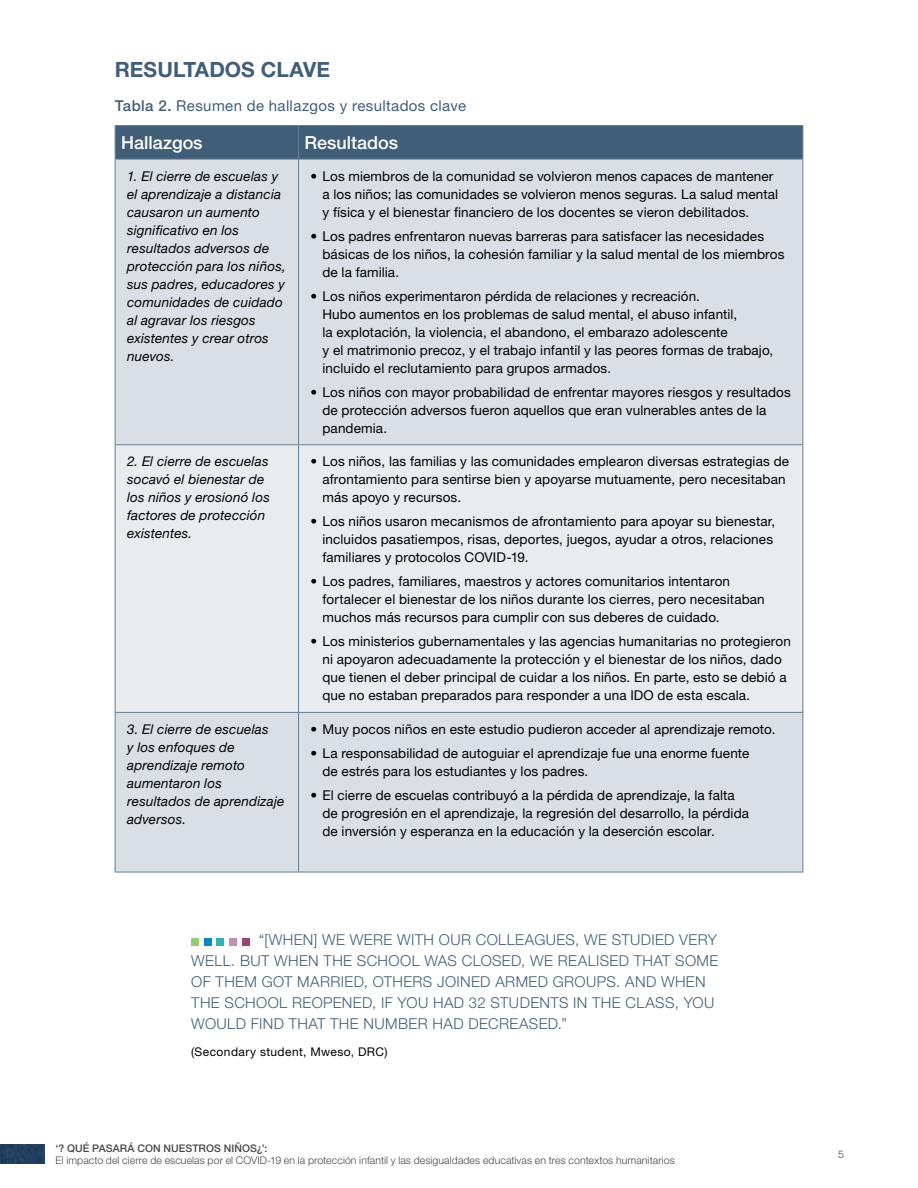
<style>
.page{position:relative;width:918px;height:1188px;background:#fff}
.page>*{position:absolute;margin:0;border:0;box-sizing:border-box;transform-origin:0 0}
.t1{font:700 21px "Helvetica Neue LT Pro";color:#415e78}
.t2{font:500 18px "Helvetica Neue LT Pro";color:#fff}
.t3{font:300 15px/21px "Helvetica Neue LT Pro";letter-spacing:.025em;color:#415e78}
.t4{font:15px "Helvetica Neue LT Pro";letter-spacing:.025em;color:#415e78}
.t5{font:13.5px/18px "Helvetica Neue LT Pro";letter-spacing:.01em;color:#000}
.t6{font:italic 13.5px/18px "Helvetica Neue LT Pro";letter-spacing:.015em;color:#000}
.t7{font:12px "Helvetica Neue LT Pro";letter-spacing:.035em;color:#000}
.t8{font:300 10.5px "Helvetica Neue LT Pro";letter-spacing:.01em;color:#474747}
.t9{font:500 10.5px "Helvetica Neue LT Pro";letter-spacing:.01em;color:#474747}
.s1{font-weight:500}
</style>
<div class="page">
<div style="left:0;top:1144px;width:45px;height:19px;background:#233f5e"></div>
<div style="left:116px;top:126px;width:686px;height:33px;background:#415e78"></div>
<div style="left:116px;top:160px;width:686px;height:712px;background:#d9dfe4"></div>
<div style="left:116px;top:445px;width:686px;height:267px;background:#e8ecef"></div>
<hr style="left:115px;top:125px;width:183px;height:1px;background:#677e93">
<hr style="left:115px;top:126px;width:1px;height:33px;background:#677e93">
<hr style="left:298px;top:125px;width:505px;height:1px;background:#677e93">
<hr style="left:298px;top:126px;width:1px;height:33px;background:#677e93">
<hr style="left:802px;top:126px;width:1px;height:33px;background:#677e93">
<hr style="left:115px;top:159px;width:183px;height:1px;background:#677e93">
<hr style="left:115px;top:159px;width:1px;height:285px;background:#677e93">
<hr style="left:298px;top:159px;width:505px;height:1px;background:#677e93">
<hr style="left:298px;top:159px;width:1px;height:285px;background:#677e93">
<hr style="left:802px;top:159px;width:1px;height:285px;background:#677e93">
<hr style="left:115px;top:444px;width:183px;height:1px;background:#677e93">
<hr style="left:115px;top:445px;width:1px;height:267px;background:#677e93">
<hr style="left:298px;top:444px;width:505px;height:1px;background:#677e93">
<hr style="left:298px;top:445px;width:1px;height:267px;background:#677e93">
<hr style="left:802px;top:445px;width:1px;height:267px;background:#677e93">
<hr style="left:115px;top:712px;width:183px;height:1px;background:#677e93">
<hr style="left:115px;top:713px;width:1px;height:159px;background:#677e93">
<hr style="left:298px;top:712px;width:505px;height:1px;background:#677e93">
<hr style="left:298px;top:713px;width:1px;height:159px;background:#677e93">
<hr style="left:802px;top:713px;width:1px;height:159px;background:#677e93">
<hr style="left:115px;top:872px;width:183px;height:1px;background:#677e93">
<hr style="left:298px;top:872px;width:505px;height:1px;background:#677e93">
<div style="left:242px;top:939px;width:8px;height:7px;background:#96457d"></div>
<div style="left:230px;top:939px;width:7px;height:7px;background:#c28fb0"></div>
<div style="left:217px;top:939px;width:7px;height:7px;background:#36b3b5"></div>
<div style="left:204px;top:939px;width:7px;height:7px;background:#058ac4"></div>
<div style="left:191px;top:939px;width:8px;height:7px;background:#94cc7a"></div>
<h1 class="t1" style="left:115px;top:57px;width:217px">RESULTADOS CLAVE</h1>
<p class="t4" style="left:115px;top:97px;width:353px"><span class="s1">Tabla 2.</span> Resumen de hallazgos y resultados clave</p>
<h2 class="t2" style="left:121px;top:132px;width:83px">Hallazgos</h2>
<h2 class="t2" style="left:305px;top:132px;width:95px">Resultados</h2>
<p class="t6" style="left:127px;top:167px;width:160px">1. El cierre de escuelas y el aprendizaje a distancia causaron un aumento significativo en los resultados adversos de protección para los niños, sus padres, educadores y comunidades de cuidado al agravar los riesgos existentes y crear otros nuevos.</p>
<p class="t5" style="left:322px;top:167px;width:457px;text-indent:-12px">• Los miembros de la comunidad se volvieron menos capaces de mantener a los niños; las comunidades se volvieron menos seguras. La salud mental y física y el bienestar financiero de los docentes se vieron debilitados.</p>
<p class="t5" style="left:322px;top:227px;width:464px;text-indent:-12px">• Los padres enfrentaron nuevas barreras para satisfacer las necesidades básicas de los niños, la cohesión familiar y la salud mental de los miembros de la familia.</p>
<p class="t5" style="left:322px;top:287px;width:452px;text-indent:-12px">• Los niños experimentaron pérdida de relaciones y recreación.<br>Hubo aumentos en los problemas de salud mental, el abuso infantil,<br>la explotación, la violencia, el abandono, el embarazo adolescente<br>y el matrimonio precoz, y el trabajo infantil y las peores formas de trabajo, incluido el reclutamiento para grupos armados.</p>
<p class="t5" style="left:322px;top:383px;width:470px;text-indent:-12px">• Los niños con mayor probabilidad de enfrentar mayores riesgos y resultados de protección adversos fueron aquellos que eran vulnerables antes de la pandemia.</p>
<p class="t6" style="left:127px;top:452px;width:144px">2. El cierre de escuelas socavó el bienestar de los niños y erosionó los factores de protección existentes.</p>
<p class="t5" style="left:322px;top:452px;width:468px;text-indent:-12px">• Los niños, las familias y las comunidades emplearon diversas estrategias de afrontamiento para sentirse bien y apoyarse mutuamente, pero necesitaban más apoyo y recursos.</p>
<p class="t5" style="left:322px;top:512px;width:454px;text-indent:-12px">• Los niños usaron mecanismos de afrontamiento para apoyar su bienestar, incluidos pasatiempos, risas, deportes, juegos, ayudar a otros, relaciones familiares y protocolos COVID-19.</p>
<p class="t5" style="left:322px;top:572px;width:444px;text-indent:-12px">• Los padres, familiares, maestros y actores comunitarios intentaron fortalecer el bienestar de los niños durante los cierres, pero necesitaban muchos más recursos para cumplir con sus deberes de cuidado.</p>
<p class="t5" style="left:322px;top:632px;width:470px;text-indent:-12px">• Los ministerios gubernamentales y las agencias humanitarias no protegieron ni apoyaron adecuadamente la protección y el bienestar de los niños, dado que tienen el deber principal de cuidar a los niños. En parte, esto se debió a que no estaban preparados para responder a una IDO de esta escala.</p>
<p class="t6" style="left:127px;top:720px;width:159px">3. El cierre de escuelas<br>y los enfoques de aprendizaje remoto aumentaron los resultados de aprendizaje adversos.</p>
<p class="t5" style="left:310px;top:720px;width:466px">• Muy pocos niños en este estudio pudieron acceder al aprendizaje remoto.</p>
<p class="t5" style="left:322px;top:744px;width:428px;text-indent:-12px">• La responsabilidad de autoguiar el aprendizaje fue una enorme fuente de estrés para los estudiantes y los padres.</p>
<p class="t5" style="left:322px;top:786px;width:428px;text-indent:-12px">• El cierre de escuelas contribuyó a la pérdida de aprendizaje, la falta de progresión en el aprendizaje, la regresión del desarrollo, la pérdida de inversión y esperanza en la educación y la deserción escolar.</p>
<p class="t3" style="left:191px;top:929px;width:529px;text-indent:68px">“[WHEN] WE WERE WITH OUR COLLEAGUES, WE STUDIED VERY WELL. BUT WHEN THE SCHOOL WAS CLOSED, WE REALISED THAT SOME OF THEM GOT MARRIED, OTHERS JOINED ARMED GROUPS. AND WHEN THE SCHOOL REOPENED, IF YOU HAD 32 STUDENTS IN THE CLASS, YOU WOULD FIND THAT THE NUMBER HAD DECREASED.”</p>
<p class="t7" style="left:191px;top:1045px;width:198px">(Secondary student, Mweso, DRC)</p>
<p class="t9" style="left:56px;top:1142px;width:214px">‘? QUÉ PASARÁ CON NUESTROS NIÑOS¿’:</p>
<p class="t8" style="left:56px;top:1154px;width:621px">El impacto del cierre de escuelas por el COVID-19 en la protección infantil y las desigualdades educativas en tres contextos humanitarios</p>
<p class="t8" style="left:838px;top:1147px;width:7px">5</p>
</div>
